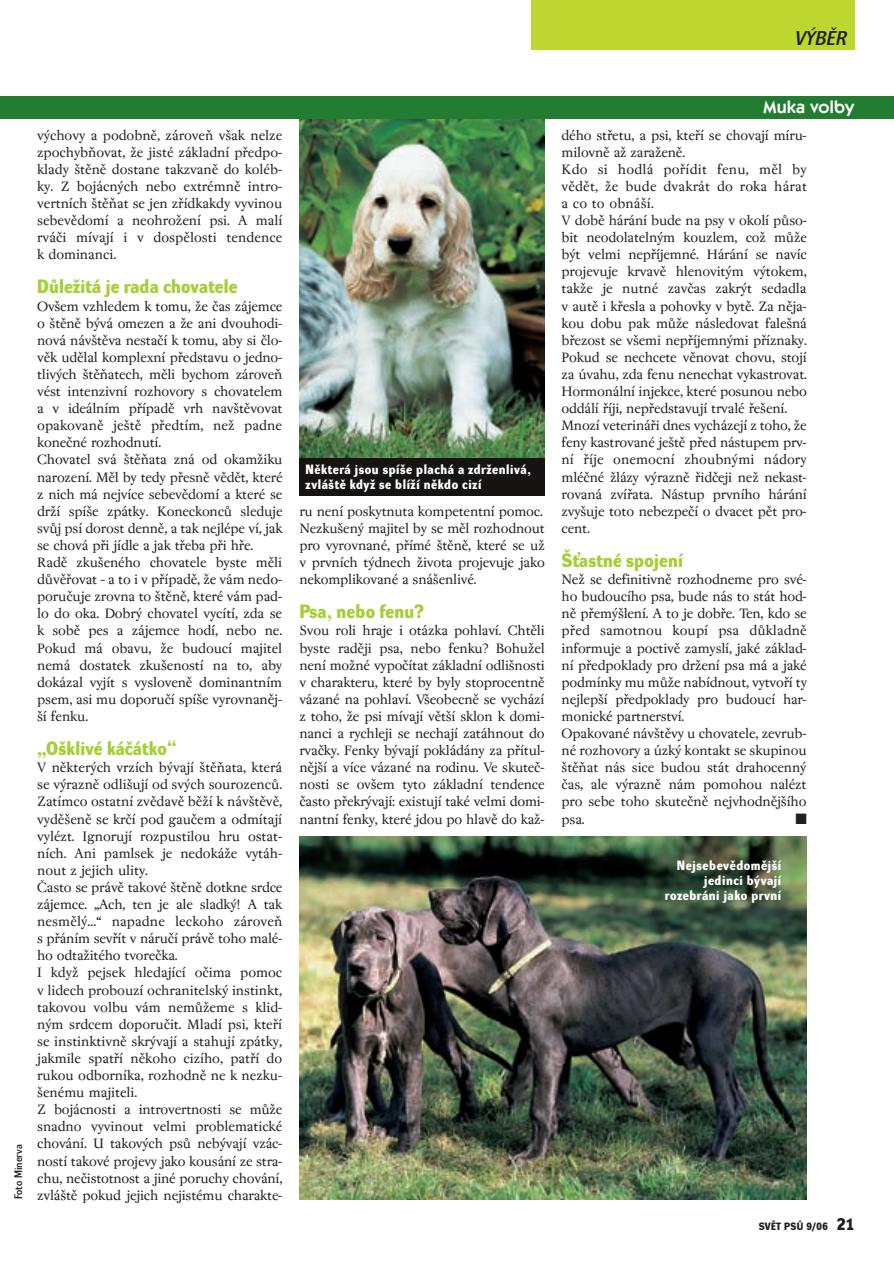
<style>
.page{position:relative;width:894px;height:1266px;background:#fff}
.page>*{position:absolute;margin:0;border:0;box-sizing:border-box;transform-origin:0 0}
.t1{font:19.5px "Dynamo D Italic D";color:#231f20}
.t2{font:18.9px "Dynamo DB";letter-spacing:.01em;color:#a6ce39}
.t3{font:600 18px "Itc Kabel CE";letter-spacing:.01em;color:#fff}
.t4{font:15px/17.1px "Regent";letter-spacing:-.015em;color:#231f20}
.t5{font:15px "Zapf Dingbats";color:#231f20}
.t6{font:13.2px/14.9px "Dynamo DB";letter-spacing:.045em;color:#fff}
.t7{font:10.8px "Dynamo DD";color:#231f20}
.t8{font:10.35px "Dynamo DB";letter-spacing:.03em;color:#231f20}
.s1{font-size:16.5px}
</style>
<div class="page">
<img style="left:0;top:0;width:894px;height:1200px">
<h1 class="t1" style="left:795px;top:31px;width:53px">V¯BùR</h1>
<p class="t7" style="left:14px;top:1199px;width:56px;rotate:-90deg">Foto Minerva</p>
<p class="t4" style="left:37px;top:127px;width:247px;text-align:justify">v˘chovy a podobnû, zároveÀ v‰ak nelze zpochybÀovat, Ïe jisté základní pfiedpo&shy;klady ‰tûnû dostane takzvanû do koléb&shy;ky. Z bojácn˘ch nebo extrémnû intro&shy;vertních ‰tûÀat se jen zfiídkakdy vyvinou sebevûdomí a neohroÏení psi. A malí rváãi mívají i v dospûlosti tendence k dominanci.</p>
<p class="t2" style="left:37px;top:279px;width:202px">DÛleÏitá je rada chovatele</p>
<p class="t4" style="left:37px;top:298px;width:247px">Ov‰em vzhledem k tomu, Ïe ãas zájemce o ‰tûnû b˘vá omezen a Ïe ani dvouhodi&shy;nová náv‰tûva nestaãí k tomu, aby si ãlo&shy;vûk udûlal komplexní pfiedstavu o jedno&shy;tliv˘ch ‰tûÀatech, mûli bychom zároveÀ vést intenzivní rozhovory s chovatelem a v ideálním pfiípadû vrh nav‰tûvovat opakovanû je‰tû pfiedtím, neÏ padne koneãné rozhodnutí.<br>Chovatel svá ‰tûÀata zná od okamÏiku narození. Mûl by tedy pfiesnû vûdût, které z nich má nejvíce sebevûdomí a které se drÏí spí‰e zpátky. KoneckoncÛ sleduje svÛj psí dorost dennû, a tak nejlépe ví, jak se chová pfii jídle a jak tfieba pfii hfie.<br>Radû zku‰eného chovatele byste mûli dÛvûfiovat – a to i v pfiípadû, Ïe vám nedo&shy;poruãuje zrovna to ‰tûnû, které vám pad&shy;lo do oka. Dobr˘ chovatel vycítí, zda se k sobû pes a zájemce hodí, nebo ne.<br>Pokud má obavu, Ïe budoucí majitel nemá dostatek zku‰eností na to, aby dokázal vyjít s vyslovenû dominantním psem, asi mu doporuãí spí‰e vyrovnanûj-‰í fenku.</p>
<p class="t2" style="left:37px;top:741px;width:141px">„O‰klivé káãátko“</p>
<p class="t4" style="left:37px;top:760px;width:247px">V nûkter˘ch vrzích b˘vají ‰tûÀata, která se v˘raznû odli‰ují od sv˘ch sourozencÛ.<br>Zatímco ostatní zvûdavû bûÏí k náv‰tûvû, vydû‰enû se krãí pod gauãem a odmítají vylézt. Ignorují rozpustilou hru ostat&shy;ních. Ani pamlsek je nedokáÏe vytáh&shy;nout z jejich ulity.<br>âasto se právû takové ‰tûnû dotkne srdce zájemce. „Ach, ten je ale sladk˘! A tak nesmûl˘...“ napadne leckoho zároveÀ s pfiáním sevfiít v náruãí právû toho malé&shy;ho odtaÏitého tvoreãka.<br>I kdyÏ pejsek hledající oãima pomoc v lidech probouzí ochranitelsk˘ instinkt, takovou volbu vám nemÛÏeme s klid&shy;n˘m srdcem doporuãit. Mladí psi, ktefií se instinktivnû skr˘vají a stahují zpátky, jakmile spatfií nûkoho cizího, patfií do rukou odborníka, rozhodnû ne k nezku-‰enému majiteli.<br>Z bojácnosti a introvertnosti se mÛÏe snadno vyvinout velmi problematické chování. U takov˘ch psÛ neb˘vají vzác&shy;ností takové projevy jako kousání ze stra&shy;chu, neãistotnost a jiné poruchy chování, zvlá‰tû pokud jejich nejistému charakte-</p>
<p class="t6" style="left:306px;top:463px;width:227px">Nûkterá jsou spí‰e plachá a zdrÏenlivá, zvlá‰tû kdyÏ se blíÏí nûkdo cizí</p>
<p class="t4" style="left:299px;top:504px;width:247px">ru není poskytnuta kompetentní pomoc.<br>Nezku‰en˘ majitel by se mûl rozhodnout pro vyrovnané, pfiímé ‰tûnû, které se uÏ v prvních t˘dnech Ïivota projevuje jako nekomplikované a sná‰enlivé.</p>
<p class="t2" style="left:299px;top:604px;width:126px">Psa, nebo fenu?</p>
<p class="t4" style="left:299px;top:623px;width:247px;text-align:justify">Svou roli hraje i otázka pohlaví. Chtûli byste radûji psa, nebo fenku? BohuÏel není moÏné vypoãítat základní odli‰nosti v charakteru, které by byly stoprocentnû vázané na pohlaví. V‰eobecnû se vychází z toho, Ïe psi mívají vût‰í sklon k domi&shy;nanci a rychleji se nechají zatáhnout do rvaãky. Fenky b˘vají pokládány za pfiítul&shy;nûj‰í a více vázané na rodinu. Ve skuteã&shy;nosti se ov‰em tyto základní tendence ãasto pfiekr˘vají: existují také velmi domi&shy;nantní fenky, které jdou po hlavû do kaÏ-</p>
<p class="t3" style="left:763px;top:100px;width:92px">Muka volby</p>
<p class="t4" style="left:562px;top:127px;width:247px">dého stfietu, a psi, ktefií se chovají míru&shy;milovnû aÏ zaraÏenû.<br>Kdo si hodlá pofiídit fenu, mûl by vûdût, Ïe bude dvakrát do roka hárat a co to obná‰í.<br>V dobû hárání bude na psy v okolí pÛso&shy;bit neodolateln˘m kouzlem, coÏ mÛÏe b˘t velmi nepfiíjemné. Hárání se navíc projevuje krvavû hlenovit˘m v˘tokem, takÏe je nutné zavãas zakr˘t sedadla v autû i kfiesla a pohovky v bytû. Za nûja&shy;kou dobu pak mÛÏe následovat fale‰ná bfiezost se v‰emi nepfiíjemn˘mi pfiíznaky.<br>Pokud se nechcete vûnovat chovu, stojí za úvahu, zda fenu nenechat vykastrovat.<br>Hormonální injekce, které posunou nebo oddálí fiíji, nepfiedstavují trvalé fie‰ení.<br>Mnozí veterináfii dnes vycházejí z toho, Ïe feny kastrované je‰tû pfied nástupem prv&shy;ní fiíje onemocní zhoubn˘mi nádory mléãné Ïlázy v˘raznû fiidãeji neÏ nekast&shy;rovaná zvífiata. Nástup prvního hárání zvy‰uje toto nebezpeãí o dvacet pût pro&shy;cent.</p>
<p class="t2" style="left:562px;top:553px;width:123px">·Èastné spojení</p>
<p class="t4" style="left:562px;top:572px;width:247px">NeÏ se definitivnû rozhodneme pro své&shy;ho budoucího psa, bude nás to stát hod&shy;nû pfiem˘‰lení. A to je dobfie. Ten, kdo se pfied samotnou koupí psa dÛkladnû informuje a poctivû zamyslí, jaké základ&shy;ní pfiedpoklady pro drÏení psa má a jaké podmínky mu mÛÏe nabídnout, vytvofií ty nejlep‰í pfiedpoklady pro budoucí har&shy;monické partnerství.<br>Opakované náv‰tûvy u chovatele, zevrub&shy;né rozhovory a úzk˘ kontakt se skupinou ‰tûÀat nás sice budou stát drahocenn˘ ãas, ale v˘raznû nám pomohou nalézt pro sebe toho skuteãnû nejvhodnûj‰ího psa.</p>
<p class="t5" style="left:795px;top:810px;width:13px">■</p>
<p class="t6" style="left:665px;top:860px;width:118px;text-align:right">Nejsebevûdomûj‰í jedinci b˘vají rozebráni jako první</p>
<p class="t8" style="left:759px;top:1222px;width:97px">SVùT PSÒ 9/06 <span class="s1">21</span></p>
</div>
